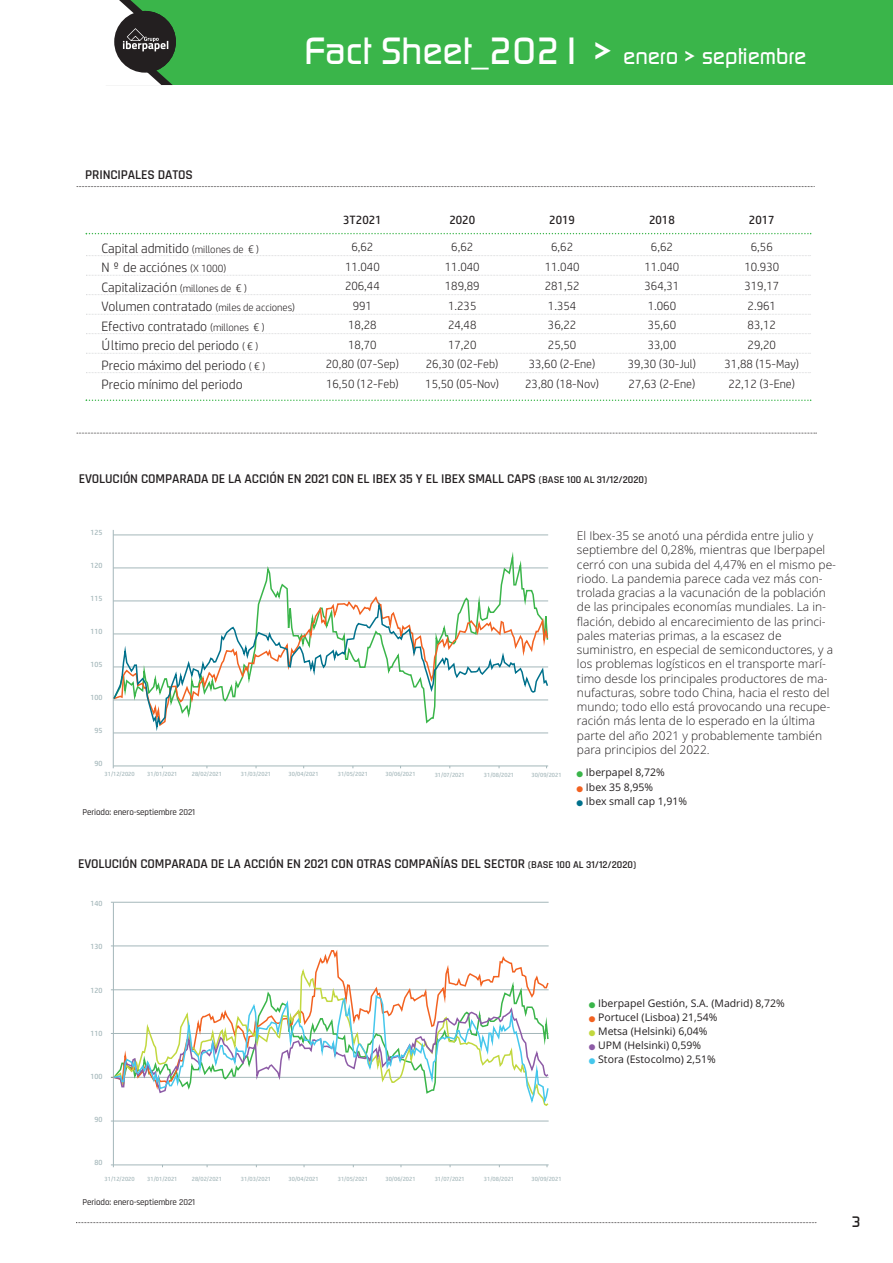
<style>
.page{position:relative;width:893px;height:1263px;background:#fff}
.page>*{position:absolute;margin:0;border:0;box-sizing:border-box;transform-origin:0 0}
.t1{font:22.5px "Modaerne";color:#fff}
.t2{font:15px "Modaerne";color:#231f20}
.t3{font:300 13.5px/19.5px "HP Simplified Jpan";color:#231f20}
.t4{font:600 13.5px "Rajdhani";letter-spacing:-.01em;color:#231f20}
.t5{font:300 12px/14.2px "Open Sans";color:#231f20}
.t6{font:300 12px/19.5px "HP Simplified Jpan";color:#231f20;text-align:center}
.t7{font:12px "HP Simplified Jpan";color:#231f20}
.t8{font:10.5px "Open Sans";color:#231f20}
.t9{font:500 9px "Rajdhani";letter-spacing:-.01em;color:#231f20}
.t10{font:7.5px "HP Simplified Jpan";color:#a4b7ba}
.t11{font:6px "HP Simplified Jpan";color:#a4b7ba}
.s1{font-size:37.5px}
.s2{font-weight:700;font-size:37.5px}
.s3{font-weight:700}
.s4{font-size:10.5px}
.s5{color:#3ab54a}
.s6{color:#f26221}
.s7{color:#00718c}
.s8{color:#c2d83f}
.s9{color:#8d5ba6}
.s10{color:#45c7ec}
</style>
<div class="page">
<div style="left:105px;top:0;width:788px;height:85px;background:#3ab54a"></div>
<svg style="left:105px;top:0;width:68px;height:85px"></svg>
<hr style="left:0;top:0;width:1px;height:85px;background:#3ab54a">
<svg style="left:77px;top:186px;width:738px;height:1px"></svg>
<svg style="left:77px;top:433px;width:740px;height:1px"></svg>
<svg style="left:86px;top:233px;width:725px;height:1px"></svg>
<svg style="left:86px;top:255px;width:725px;height:1px"></svg>
<svg style="left:86px;top:275px;width:725px;height:1px"></svg>
<svg style="left:86px;top:294px;width:725px;height:1px"></svg>
<svg style="left:86px;top:314px;width:725px;height:1px"></svg>
<svg style="left:86px;top:333px;width:725px;height:1px"></svg>
<svg style="left:86px;top:353px;width:725px;height:1px"></svg>
<svg style="left:86px;top:372px;width:725px;height:1px"></svg>
<svg style="left:86px;top:399px;width:725px;height:2px"></svg>
<svg style="left:76px;top:1222px;width:741px;height:1px"></svg>
<hr style="left:113px;top:530px;width:1px;height:236px;background:#a4b7ba">
<hr style="left:113px;top:766px;width:435px;height:1px;background:#a4b7ba">
<hr style="left:113px;top:535px;width:435px;height:1px;background:#a4b7ba">
<svg style="left:112px;top:546px;width:436px;height:49px"></svg>
<svg style="left:112px;top:598px;width:437px;height:137px"></svg>
<hr style="left:113px;top:1121px;width:436px;height:1px;background:#a4b7ba">
<hr style="left:113px;top:946px;width:436px;height:1px;background:#a4b7ba">
<hr style="left:113px;top:902px;width:436px;height:1px;background:#a4b7ba">
<hr style="left:113px;top:902px;width:1px;height:263px;background:#a4b7ba">
<hr style="left:113px;top:1165px;width:436px;height:1px;background:#a4b7ba">
<svg style="left:112px;top:966px;width:437px;height:27px"></svg>
<svg style="left:112px;top:993px;width:437px;height:113px"></svg>
<h1 class="t1" style="left:304px;top:43px;width:503px"><span class="s1">Fact Sheet_2021</span> <span class="s2">&gt;</span> enero <span class="s3">&gt;</span> septiembre</h1>
<p class="t4" style="left:85px;top:166px;width:109px">PRINCIPALES DATOS</p>
<p class="t7" style="left:343px;top:213px;width:40px">3T2021</p>
<p class="t3" style="left:99px;top:238px;width:197px">Capital admitido <span class="s4">(millones de €)<br></span>Nºde accói nes <span class="s4">(X 1000)<br></span>Capitalizacói n <span class="s4">(millones de €)<br></span>Volumen contratado <span class="s4">(miles de acciones)<br></span>Efectivo contratado <span class="s4">(millones €)<br></span>Último precio del periodo <span class="s4">(€)<br></span>Precio máximo del periodo <span class="s4">(€)<br></span>Precio mínimo del periodo</p>
<p class="t6" style="left:326px;top:237px;width:75px">6,62<br>11.040<br>206,44<br>991<br>18,28<br>18,70<br>20,80 (07-Sep)<br>16,50 (12-Feb)</p>
<p class="t7" style="left:449px;top:213px;width:27px">2020</p>
<p class="t6" style="left:425px;top:237px;width:75px">6,62<br>11.040<br>189,89<br>1.235<br>24,48<br>17,20<br>26,30 (02-Feb)<br>15,50 (05-Nov)</p>
<p class="t7" style="left:549px;top:213px;width:27px">2019</p>
<p class="t6" style="left:525px;top:237px;width:75px">6,62<br>11.040<br>281,52<br>1.354<br>36,22<br>25,50<br>33,60 (2-Ene)<br>23,80 (18-Nov)</p>
<p class="t7" style="left:649px;top:213px;width:27px">2018</p>
<p class="t6" style="left:628px;top:237px;width:70px">6,62<br>11.040<br>364,31<br>1.060<br>35,60<br>33,00<br>39,30 (30-Jul)<br>27,63 (2-Ene)</p>
<p class="t7" style="left:749px;top:213px;width:27px">2017</p>
<p class="t6" style="left:724px;top:237px;width:76px">6,56<br>10.930<br>319,17<br>2.961<br>83,12<br>29,20<br>31,88 (15-May)<br>22,12 (3-Ene)</p>
<p class="t4" style="left:79px;top:471px;width:570px">EVOLUCIÓN COMPARADA DE LA ACCIÓN EN 2021 CON EL IBEX 35 Y EL IBEX SMALL CAPS <span class="s4">(BASE 100 AL 31/12/2020)</span></p>
<p class="t10" style="left:90px;top:529px;width:14px">125</p>
<p class="t10" style="left:90px;top:562px;width:14px">120</p>
<p class="t10" style="left:90px;top:595px;width:14px">115</p>
<p class="t10" style="left:90px;top:628px;width:14px">110</p>
<p class="t10" style="left:90px;top:661px;width:14px">105</p>
<p class="t10" style="left:90px;top:694px;width:14px">100</p>
<p class="t10" style="left:95px;top:727px;width:10px">95</p>
<p class="t10" style="left:95px;top:760px;width:10px">90</p>
<p class="t11" style="left:105px;top:771px;width:32px">31/12/2020</p>
<p class="t11" style="left:147px;top:771px;width:32px">31/01/2021</p>
<p class="t11" style="left:192px;top:771px;width:32px">28/02/2021</p>
<p class="t11" style="left:241px;top:771px;width:32px">31/03/2021</p>
<p class="t11" style="left:289px;top:771px;width:32px">30/04/2021</p>
<p class="t11" style="left:338px;top:771px;width:32px">31/05/2021</p>
<p class="t11" style="left:385px;top:771px;width:32px">30/06/2021</p>
<p class="t11" style="left:435px;top:772px;width:32px">31/07/2021</p>
<p class="t11" style="left:484px;top:772px;width:32px">31/08/2021</p>
<p class="t11" style="left:531px;top:772px;width:32px">30/09/2021</p>
<p class="t9" style="left:82px;top:807px;width:114px">Periodo: enero-septiembre 2021</p>
<p class="t5" style="left:577px;top:529px;width:261px">El Ibex-35 se anotó una pérdida entre julio y septiembre del 0,28%, mientras que Iberpapel cerró con una subida del 4,47% en el mismo pe&shy;riodo. La pandemia parece cada vez más con&shy;trolada gracias a la vacunación de la población de las principales economías mundiales. La in&shy;flación, debido al encarecimiento de las princi&shy;pales materias primas, a la escasez de suministro, en especial de semiconductores, y a los problemas logísticos en el transporte marí&shy;timo desde los principales productores de ma&shy;nufacturas, sobre todo China, hacia el resto del mundo; todo ello está provocando una recupe&shy;ración más lenta de lo esperado en la última parte del año 2021 y probablemente también para principios del 2022.</p>
<p class="t8" style="left:577px;top:767px;width:89px"><span class="s5">■</span> Iberpapel 8,72%</p>
<p class="t8" style="left:577px;top:781px;width:78px"><span class="s6">■</span> Ibex 35 8,95%</p>
<p class="t8" style="left:577px;top:795px;width:112px"><span class="s7">■</span> Ibex small cap 1,91%</p>
<p class="t4" style="left:78px;top:856px;width:560px">EVOLUCIÓN COMPARADA DE LA ACCIÓN EN 2021 CON OTRAS COMPAÑÍAS DEL SECTOR <span class="s4">(BASE 100 AL 31/12/2020)</span></p>
<p class="t10" style="left:90px;top:900px;width:14px">140</p>
<p class="t10" style="left:90px;top:943px;width:14px">130</p>
<p class="t10" style="left:90px;top:986px;width:14px">120</p>
<p class="t10" style="left:90px;top:1029px;width:14px">110</p>
<p class="t10" style="left:90px;top:1072px;width:14px">100</p>
<p class="t10" style="left:95px;top:1115px;width:10px">90</p>
<p class="t10" style="left:95px;top:1158px;width:10px">80</p>
<p class="t11" style="left:105px;top:1175px;width:32px">31/12/2020</p>
<p class="t11" style="left:147px;top:1175px;width:32px">31/01/2021</p>
<p class="t11" style="left:192px;top:1175px;width:32px">28/02/2021</p>
<p class="t11" style="left:241px;top:1175px;width:32px">31/03/2021</p>
<p class="t11" style="left:289px;top:1175px;width:32px">30/04/2021</p>
<p class="t11" style="left:338px;top:1175px;width:32px">31/05/2021</p>
<p class="t11" style="left:385px;top:1175px;width:32px">30/06/2021</p>
<p class="t11" style="left:435px;top:1176px;width:32px">31/07/2021</p>
<p class="t11" style="left:484px;top:1176px;width:32px">31/08/2021</p>
<p class="t11" style="left:531px;top:1176px;width:32px">30/09/2021</p>
<p class="t9" style="left:82px;top:1197px;width:114px">Periodo: enero-septiembre 2021</p>
<p class="t8" style="left:589px;top:997px;width:197px"><span class="s5">■</span> Iberpapel Gestión, S.A. (Madrid) 8,72%</p>
<p class="t8" style="left:589px;top:1011px;width:130px"><span class="s6">■</span> Portucel (Lisboa) 21,54%</p>
<p class="t8" style="left:589px;top:1025px;width:120px"><span class="s8">■</span> Metsa (Helsinki) 6,04%</p>
<p class="t8" style="left:589px;top:1039px;width:113px"><span class="s9">■</span> UPM (Helsinki) 0,59%</p>
<p class="t8" style="left:589px;top:1053px;width:128px"><span class="s10">■</span> Stora (Estocolmo) 2,51%</p>
<p class="t2" style="left:852px;top:1213px;width:11px">3</p>
</div>
